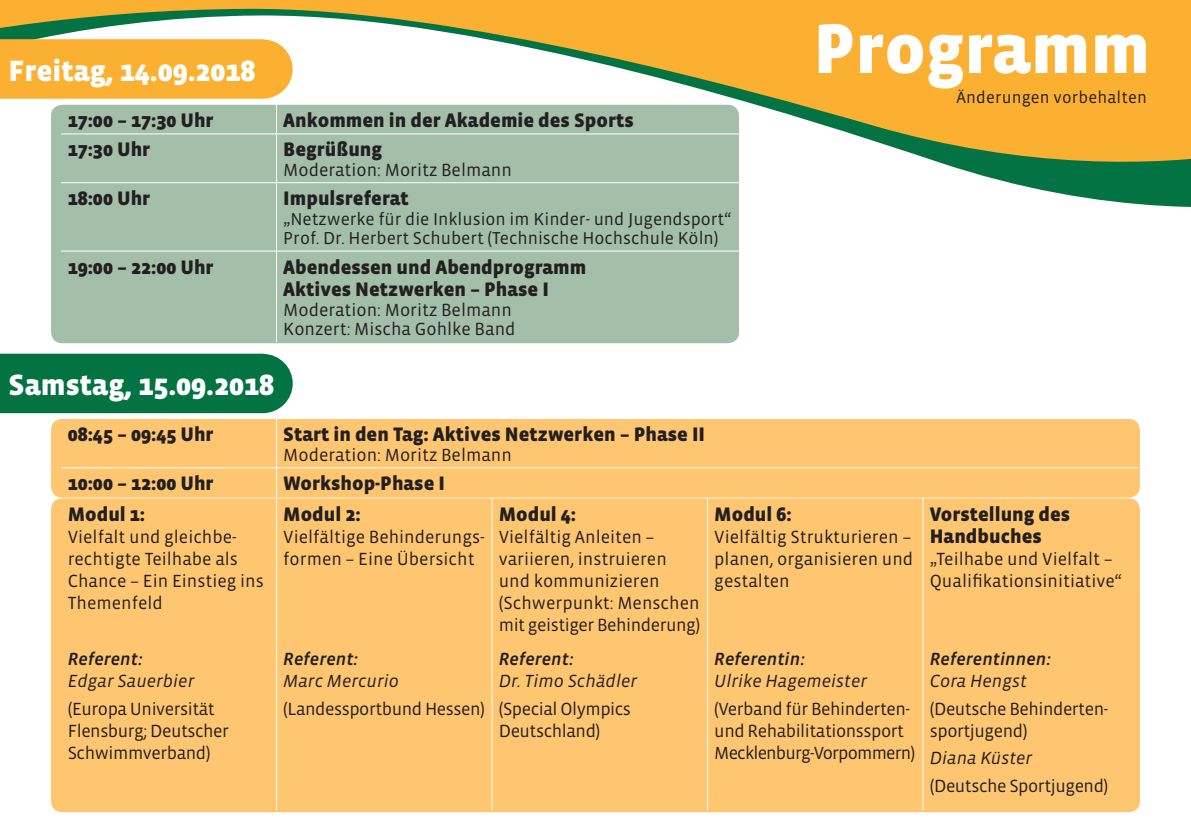
<style>
.page{position:relative;width:1191px;height:840px;background:#fff}
.page>*{position:absolute;margin:0;border:0;box-sizing:border-box;transform-origin:0 0}
.t1{font:900 72px "Vista Sans";color:#fff}
.t2{font:900 30px "Vista Sans";color:#fff}
.t3{font:900 20px/22px "Vista Sans";color:#231f20}
.t4{font:18px/22px "Vista Sans";color:#231f20}
.t5{font:18px/22px "Vista Sans";letter-spacing:-.025em;color:#231f20}
.t6{font:italic 18px "Vista Sans";color:#231f20}
.t7{font:italic 18px "Vista Sans Med";color:#231f20}
.t8{font:17.6px/19.6px "Vista Sans";color:#231f20}
.t9{font:16.8px "Vista Sans";letter-spacing:.01em;color:#231f20}
</style>
<div class="page">
<svg style="left:0;top:0;width:1191px;height:207px"></svg>
<div style="left:0;top:39px;width:293px;height:60px;background:#fbb031"></div>
<div style="left:51px;top:105px;width:688px;height:238px;background:#a3bfaa;border-radius:11px"></div>
<svg style="left:276px;top:105px;width:1px;height:28px"></svg>
<hr style="left:61px;top:133px;width:215px;height:1px;background:#fff">
<hr style="left:276px;top:133px;width:473px;height:1px;background:#fff">
<hr style="left:276px;top:134px;width:1px;height:48px;background:#fff">
<hr style="left:61px;top:182px;width:215px;height:1px;background:#fff">
<hr style="left:276px;top:182px;width:473px;height:1px;background:#fff">
<hr style="left:276px;top:183px;width:1px;height:68px;background:#fff">
<hr style="left:61px;top:250px;width:215px;height:1px;background:#fff">
<hr style="left:276px;top:250px;width:473px;height:1px;background:#fff">
<hr style="left:276px;top:251px;width:1px;height:91px;background:#fff">
<div style="left:0;top:353px;width:293px;height:60px;background:#037343"></div>
<div style="left:51px;top:419px;width:1089px;height:78px;background:#fec671;border-radius:11px"></div>
<hr style="left:276px;top:419px;width:1px;height:48px;background:#fff">
<svg style="left:276px;top:468px;width:1px;height:28px"></svg>
<hr style="left:61px;top:467px;width:215px;height:1px;background:#fff">
<hr style="left:276px;top:467px;width:862px;height:1px;background:#fff">
<div style="left:51px;top:498px;width:1089px;height:313px;background:#fec671;border-radius:11px"></div>
<hr style="left:276px;top:498px;width:1px;height:312px;background:#fff">
<hr style="left:492px;top:498px;width:1px;height:312px;background:#fff">
<hr style="left:707px;top:498px;width:1px;height:312px;background:#fff">
<hr style="left:922px;top:498px;width:1px;height:312px;background:#fff">
<div style="left:792px;top:0;width:399px;height:100px;background:#fbb031"></div>
<h1 class="t1" style="left:813px;top:12px;width:338px">Programm</h1>
<p class="t9" style="left:956px;top:89px;width:192px">Änderungen vorbehalten</p>
<h2 class="t2" style="left:9px;top:55px;width:248px">Freitag, 14.09.2018</h2>
<p class="t3" style="left:68px;top:110px;width:147px">17:00 – 17:30 Uhr</p>
<p class="t3" style="left:283px;top:110px;width:352px">Ankommen in der Akademie des Sports</p>
<p class="t3" style="left:68px;top:139px;width:84px">17:30 Uhr</p>
<p class="t3" style="left:283px;top:139px;width:100px">Begrüßung</p>
<p class="t4" style="left:283px;top:159px;width:230px">Moderation: Moritz Belmann</p>
<p class="t3" style="left:68px;top:188px;width:84px">18:00 Uhr</p>
<p class="t3" style="left:283px;top:188px;width:127px">Impulsreferat</p>
<p class="t8" style="left:283px;top:209px;width:450px">„Netzwerke für die Inklusion im Kinder- und Jugendsport“<br>Prof. Dr. Herbert Schubert (Technische Hochschule Köln)</p>
<p class="t3" style="left:68px;top:256px;width:147px">19:00 – 22:00 Uhr</p>
<p class="t3" style="left:283px;top:256px;width:304px">Abendessen und Abendprogramm<br>Aktives Netzwerken – Phase I</p>
<p class="t4" style="left:283px;top:300px;width:234px;line-height:19.6px">Moderation: Moritz Belmann<br>Konzert: Mischa Gohlke Band</p>
<h2 class="t2" style="left:9px;top:369px;width:267px">Samstag, 15.09.2018</h2>
<p class="t3" style="left:68px;top:424px;width:147px">08:45 – 09:45 Uhr</p>
<p class="t3" style="left:283px;top:424px;width:423px">Start in den Tag: Aktives Netzwerken – Phase II</p>
<p class="t4" style="left:283px;top:444px;width:230px">Moderation: Moritz Belmann</p>
<p class="t3" style="left:68px;top:472px;width:147px">10:00 – 12:00 Uhr</p>
<p class="t3" style="left:283px;top:472px;width:163px">Workshop-Phase I</p>
<p class="t3" style="left:68px;top:503px;width:79px">Modul 1:</p>
<p class="t4" style="left:68px;top:526px;width:197px">Vielfalt und gleichbe&shy;rechtigte Teilhabe als<br>Chance – Ein Einstieg ins<br>Themenfeld</p>
<p class="t3" style="left:283px;top:503px;width:79px">Modul 2:</p>
<p class="t4" style="left:283px;top:526px;width:203px">Vielfältige Behinderungs&shy;formen – Eine Übersicht</p>
<p class="t3" style="left:499px;top:503px;width:79px">Modul 4:</p>
<p class="t4" style="left:499px;top:526px;width:203px">Vielfältig Anleiten – variieren, instruieren und kommunizieren (Schwerpunkt: Menschen mit geistiger Behinderung)</p>
<p class="t7" style="left:499px;top:649px;width:76px">Referent:</p>
<p class="t6" style="left:499px;top:671px;width:140px">Dr. Timo Schädler</p>
<p class="t5" style="left:499px;top:697px;width:134px">(Special Olympics<br>Deutschland)</p>
<p class="t3" style="left:714px;top:503px;width:79px">Modul 6:</p>
<p class="t4" style="left:714px;top:526px;width:200px;text-align:justify">Vielfältig Strukturieren – planen, organisieren und gestalten</p>
<p class="t3" style="left:929px;top:503px;width:142px">Vorstellung des<br>Handbuches</p>
<p class="t4" style="left:929px;top:548px;width:194px">„Teilhabe und Vielfalt –<br>Qualifikationsinitiative“</p>
<p class="t7" style="left:68px;top:649px;width:76px">Referent:</p>
<p class="t6" style="left:68px;top:671px;width:128px">Edgar Sauerbier</p>
<p class="t5" style="left:68px;top:697px;width:163px">(Europa Universität<br>Flensburg; Deutscher<br>Schwimmverband)</p>
<p class="t7" style="left:283px;top:649px;width:76px">Referent:</p>
<p class="t6" style="left:283px;top:671px;width:117px">Marc Mercurio</p>
<p class="t5" style="left:283px;top:697px;width:203px">(Landessportbund Hessen)</p>
<p class="t7" style="left:714px;top:649px;width:92px">Referentin:</p>
<p class="t6" style="left:714px;top:671px;width:154px">Ulrike Hagemeister</p>
<p class="t5" style="left:714px;top:697px;width:202px">(Verband für Behinderten&shy;und Rehabilitationssport<br>Mecklenburg-Vorpommern)</p>
<p class="t7" style="left:929px;top:649px;width:122px">Referentinnen:</p>
<p class="t6" style="left:929px;top:671px;width:99px">Cora Hengst</p>
<p class="t5" style="left:929px;top:697px;width:180px">(Deutsche Behinderten&shy;sportjugend)</p>
<p class="t6" style="left:929px;top:748px;width:104px">Diana Küster</p>
<p class="t5" style="left:929px;top:775px;width:180px">(Deutsche Sportjugend)</p>
</div>
